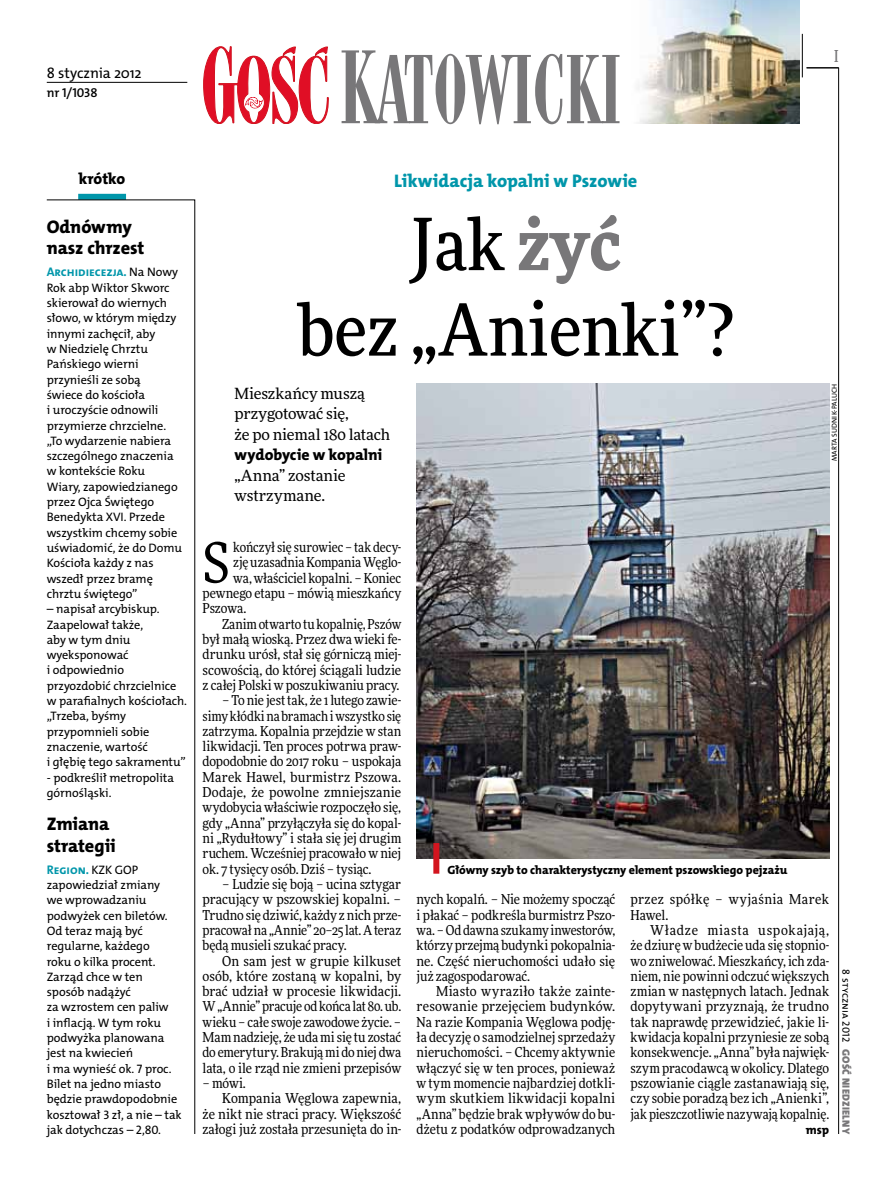
<style>
.page{position:relative;width:893px;height:1191px;background:#fff}
.page>*{position:absolute;margin:0;border:0;box-sizing:border-box;transform-origin:0 0}
.t1{font:500 72px/85.5px "Freeday Narrow";color:#000;text-align:center}
.t2{font:55.95px "Freeday Narrow News";color:#000}
.t3{font:18.3px/21.6px "The Mix HP8 Ex Bld";letter-spacing:-.005em;color:#000}
.t4{font:18.3px "The Mix HP8 Ex Bld";letter-spacing:-.005em;color:#0096aa}
.t5{font:500 16.5px "Freeday Narrow";color:#787779;scale:.9 1}
.t6{font:15.75px "The Mix HP8 Ex Bld";letter-spacing:-.005em;color:#000}
.t7{font:15.45px/20.4px "Freeday News";letter-spacing:-.005em;color:#000}
.t8{font:14.85px "The Mix HP5 Plain";letter-spacing:-.015em;color:#000}
.t9{font:13.65px/15.3px "Freeday Narrow News";letter-spacing:-.005em;color:#000;text-align:justify}
.t10{font:13.65px/15.3px "Freeday Narrow News";letter-spacing:.025em;color:#000}
.t11{font:12.9px "The Mix HP6 Se Bld";letter-spacing:-.005em;color:#000}
.t12{font:12.6px "The Mix HP7 Bld";letter-spacing:-.005em;color:#0096aa}
.t13{font:12.3px/15.3px "The Mix HP5 Plain";letter-spacing:-.005em;color:#000}
.t14{font:12.3px "The Mix HP8 Ex Bld";color:#000}
.t15{font:12px "The Mix HP8 Ex Bld";letter-spacing:-.005em;color:#000}
.t16{font:10.5px "The Mix HP9 Blk";letter-spacing:.025em;color:#787779}
.t17{font:10.5px "The Mix HP5 Plain";color:#000}
.t18{font:7.2px "The Mix HP5 Plain";letter-spacing:.015em;color:#000}
.s1{font-family:"The Mix HP5 Plain";font-size:12.3px;color:#000}
.s2{font-weight:900;color:#787779}
</style>
<div class="page">
<hr style="left:838px;top:68px;width:1px;height:1066px;background:#000">
<hr style="left:802px;top:34px;width:1px;height:43px;background:#000">
<hr style="left:806px;top:68px;width:33px;height:1px;background:#000">
<img style="left:638px;top:0;width:161px;height:123px">
<svg style="left:203px;top:46px;width:126px;height:78px"></svg>
<svg style="left:342px;top:50px;width:277px;height:74px"></svg>
<hr style="left:47px;top:82px;width:140px;height:1px;background:#000">
<img style="left:416px;top:384px;width:413px;height:474px">
<div style="left:433px;top:843px;width:6px;height:30px;background:#d3151f"></div>
<div style="left:78px;top:194px;width:48px;height:6px;background:#0096aa"></div>
<svg style="left:46px;top:199px;width:149px;height:935px"></svg>
<p class="t8" style="left:47px;top:63px;width:96px">8 stycznia 2012</p>
<p class="t11" style="left:47px;top:85px;width:52px">nr 1/1038</p>
<p class="t5" style="left:834px;top:46px;width:6px">I</p>
<p class="t6" style="left:79px;top:168px;width:48px">krótko</p>
<h3 class="t3" style="left:47px;top:216px;width:99px">Odnówmy nasz chrzest</h3>
<p class="t12" style="left:47px;top:264px;width:133px">Archidiecezja. <span class="s1">Na Nowy</span></p>
<p class="t13" style="left:47px;top:280px;width:137px">Rok abp Wiktor Skworc skierował do wiernych słowo, w którym między innymi zachęcił, aby<br>w N iedzielę Chrztu<br>Pańskiego wierni przynieśli ze sobą<br>świece do kościoła<br>i uroczyście odnowili przymierze chrzcielne. „To wydarzenie nabiera szczególnego znaczenia w kontekście Roku<br>Wiary, zapowiedzianego przez Ojca Świętego<br>Benedykta XVI . Przede wszystkim chcemy sobie uświadomić, że do Domu<br>Kościoła każdy z nas wszedł przez bramę chrztu świętego”</p>
<p class="t13" style="left:47px;top:601px;width:142px">– napisał arcybiskup.<br>Zaapelował także,<br>aby w tym dniu wyeksponować<br>i odpowiednio przyozdobić chrzcielnice w parafialnych kościołach. „Trzeba, byśmy przypomnieli sobie znaczenie, wartość<br>i głębię tego sakramentu”</p>
<p class="t13" style="left:47px;top:770px;width:129px">- podkreślił metropolita górnośląski.</p>
<h3 class="t3" style="left:47px;top:813px;width:71px">Zmiana strategii</h3>
<p class="t12" style="left:47px;top:861px;width:93px">Region. <span class="s1">KZK GOP</span></p>
<p class="t13" style="left:47px;top:877px;width:136px">zapowiedział zmiany<br>we wprowadzaniu podwyżek cen biletów.<br>Od teraz mają być regularne, każdego<br>roku o kilka procent.<br>Zarząd chce w ten sposób nadążyć<br>za wzrostem cen paliw<br>i inflacją. W tym roku podwyżka planowana jest na kwiecień<br>i ma wynieść ok. 7 proc.<br>Bilet na jedno miasto będzie prawdopodobnie kosztował 3 zł, a nie – tak jak dotychczas – 2,80.</p>
<h3 class="t4" style="left:394px;top:169px;width:245px">Likwidacja kopalni w Pszowie</h3>
<h1 class="t1" style="left:298px;top:201px;width:437px">Jak <span class="s2">żyć<br></span>bez „Anienki”?</h1>
<p class="t7" style="left:234px;top:383px;width:157px">Mieszkańcy muszą przygotować się,<br>że po niemal 180 latach</p>
<p class="t6" style="left:234px;top:444px;width:149px">wydobycie w kopalni</p>
<p class="t7" style="left:234px;top:464px;width:113px">„Anna” zostanie wstrzymane.</p>
<p class="t18" style="left:830px;top:461px;width:79px;rotate:-90deg">Marta Sudnik-Paluch</p>
<h2 class="t2" style="left:203px;top:528px;width:29px">S</h2>
<p class="t9" style="left:233px;top:539px;width:170px">kończył się surowiec – tak decy-</p>
<p class="t9" style="left:233px;top:555px;width:170px">zję uzasadnia Kompania Węglo-</p>
<p class="t9" style="left:233px;top:570px;width:169px">wa, właściciel kopalni. – Koniec</p>
<p class="t9" style="left:203px;top:585px;width:200px">pewnego etapu – mówią mieszkańcy</p>
<p class="t9" style="left:203px;top:600px;width:45px">Pszowa.</p>
<p class="t9" style="left:222px;top:616px;width:181px">Zanim otwarto tu kopalnię, Pszów</p>
<p class="t9" style="left:203px;top:631px;width:200px">był małą wioską. Przez dwa wieki fe-</p>
<p class="t9" style="left:203px;top:646px;width:200px">drunku urósł, stał się górniczą miej-</p>
<p class="t9" style="left:203px;top:662px;width:200px">scowością, do której ściągali ludzie</p>
<p class="t9" style="left:203px;top:677px;width:198px">z całej Polski w poszukiwaniu pracy.</p>
<p class="t9" style="left:203px;top:692px;width:200px;text-indent:20px">– To nie jest tak, że 1 lutego zawie&shy;simy kłódki na bramach i wszystko się zatrzyma. Kopalnia przejdzie w stan likwidacji. Ten proces potrwa praw&shy;dopodobnie do 2017 roku – uspokaja Marek Hawel, burmistrz Pszowa.<br>Dodaje, że powolne zmniejszanie wydobycia właściwie rozpoczęło się, gdy „Anna” przyłączyła się do kopal&shy;ni „Rydułtowy” i stała się jej drugim ruchem. Wcześniej pracowało w niej ok. 7 tysięcy osób. Dziś – tysiąc.</p>
<p class="t9" style="left:203px;top:876px;width:200px;text-indent:20px">– Ludzie się boją – ucina sztygar pracujący w pszowskiej kopalni. – Trudno się dziwić, każdy z nich prze&shy;pracował na „Annie” 20–25 lat. A teraz będą musieli szukać pracy.</p>
<p class="t9" style="left:203px;top:953px;width:200px;text-indent:20px">On sam jest w grupie kilkuset osób, które zostaną w kopalni, by brać udział w procesie likwidacji.<br>W „Annie” pracuje od końca lat 80. ub. wieku – całe swoje zawodowe życie. – Mam nadzieję, że uda mi się tu zostać do emerytury. Brakują mi do niej dwa lata, o ile rząd nie zmieni przepisów</p>
<p class="t9" style="left:203px;top:1075px;width:45px">– mówi.</p>
<p class="t9" style="left:222px;top:1090px;width:181px">Kompania Węglowa zapewnia,</p>
<p class="t9" style="left:203px;top:1106px;width:200px">że nikt nie straci pracy. Większość</p>
<p class="t9" style="left:203px;top:1121px;width:200px">załogi już została przesunięta do in-</p>
<p class="t15" style="left:448px;top:862px;width:341px">Główny szyb to charakterystyczny element pszowskiego pejzażu</p>
<p class="t9" style="left:417px;top:891px;width:200px">nych kopalń. – Nie możemy spocząć i płakać – podkreśla burmistrz Pszo&shy;wa. – Od dawna szukamy inwestorów, którzy przejmą budynki pokopalnia&shy;ne. Część nieruchomości udało się już zagospodarować.</p>
<p class="t9" style="left:417px;top:983px;width:200px;text-indent:20px">Miasto wyraziło także zainte&shy;resowanie przejęciem budynków.<br>Na razie Kompania Węglowa podję&shy;ła decyzję o samodzielnej sprzedaży nieruchomości. – Chcemy aktywnie włączyć się w ten proces, ponieważ w tym momencie najbardziej dotkli&shy;wym skutkiem likwidacji kopalni „Anna” będzie brak wpływów do bu&shy;dżetu z podatków odprowadzanych</p>
<p class="t10" style="left:630px;top:891px;width:200px">przez spółkę – wyjaśnia Marek<br>Hawel.</p>
<p class="t9" style="left:630px;top:922px;width:200px;text-indent:20px">Władze miasta uspokajają, że dziurę w budżecie uda się stopnio&shy;wo zniwelować. Mieszkańcy, ich zda&shy;niem, nie powinni odczuć większych zmian w następnych latach. Jednak dopytywani przyznają, że trudno tak naprawdę przewidzieć, jakie li&shy;kwidacja kopalni przyniesie ze sobą konsekwencje. „Anna” była najwięk&shy;szym pracodawcą w okolicy. Dlatego pszowianie ciągle zastanawiają się, czy sobie poradzą bez ich „Anienki”, jak pieszczotliwie nazywają kopalnię.</p>
<p class="t14" style="left:806px;top:1122px;width:25px">msp</p>
<p class="t17" style="left:853px;top:969px;width:74px;rotate:90deg">8 stycznia 2012</p>
<p class="t16" style="left:853px;top:1049px;width:86px;rotate:90deg">Gość Niedzielny</p>
</div>
